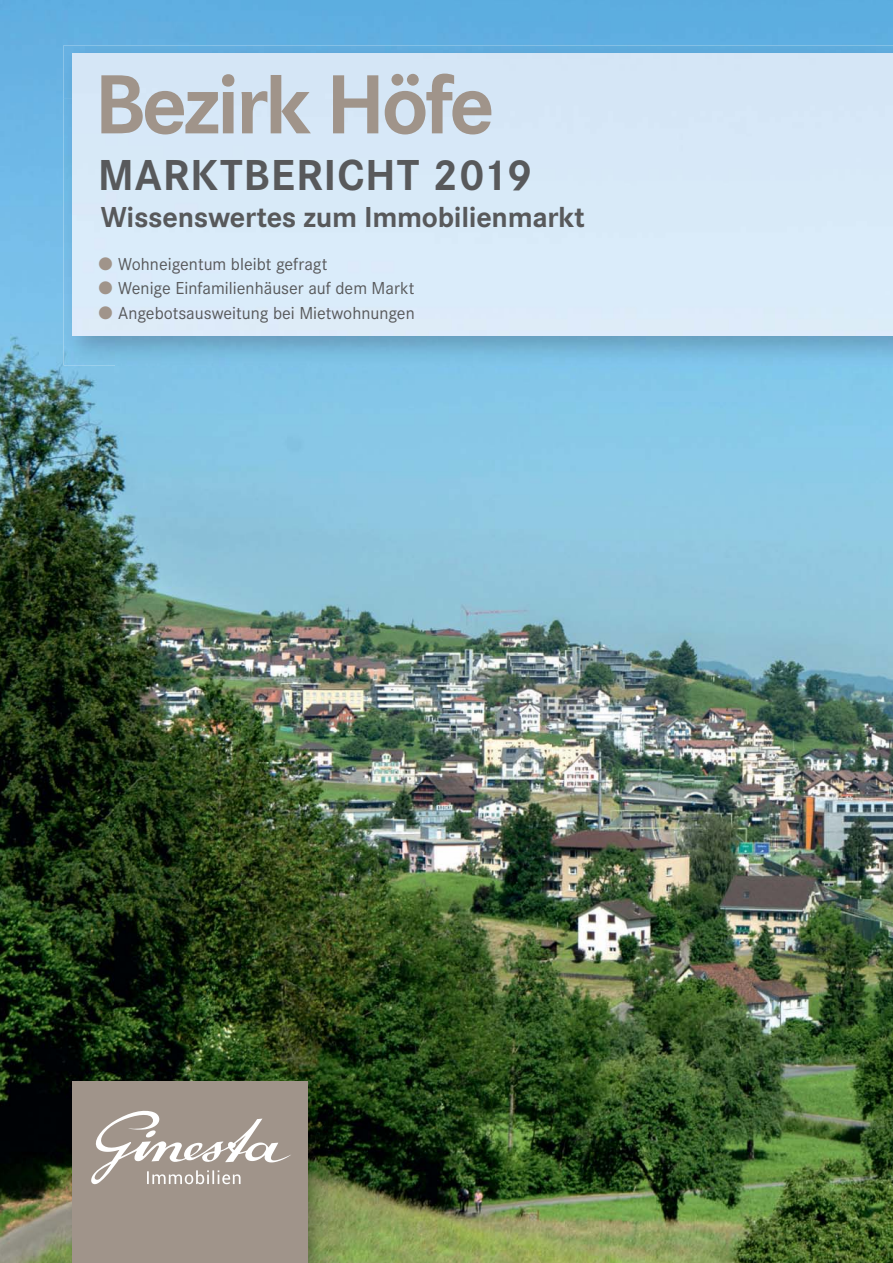
<style>
.page{position:relative;width:893px;height:1263px;background:#fff}
.page>*{position:absolute;margin:0;border:0;box-sizing:border-box;transform-origin:0 0}
.t1{font:700 87px "Corporate S";letter-spacing:-.04em;color:#a0948a}
.t2{font:700 45px "Corporate S";letter-spacing:.02em;color:#58595b}
.t3{font:700 30px "Corporate S";letter-spacing:-.01em;color:#58595b}
.t4{font:18px/24.6px "Corporate S";color:#58595b}
</style>
<div class="page">
<img style="left:0;top:0;width:893px;height:1263px">
<img style="left:64px;top:45px;width:829px;height:53px">
<img style="left:64px;top:98px;width:52px;height:267px">
<img style="left:116px;top:336px;width:777px;height:29px">
<div style="left:72px;top:54px;width:821px;height:282px;background:#d8eaf8"></div>
<img style="left:67px;top:1075px;width:260px;height:188px">
<div style="left:72px;top:1081px;width:236px;height:182px;background:#a0948a"></div>
<svg style="left:91px;top:1110px;width:200px;height:74px"></svg>
<svg style="left:99px;top:257px;width:19px;height:14px"></svg>
<svg style="left:99px;top:282px;width:19px;height:13px"></svg>
<svg style="left:99px;top:306px;width:19px;height:14px"></svg>
<h1 class="t1" style="left:94px;top:70px;width:401px">Bezirk Höfe</h1>
<h2 class="t2" style="left:98px;top:158px;width:436px">MARKTBERICHT 2019</h2>
<h3 class="t3" style="left:101px;top:205px;width:485px">Wissenswertes zum Immobilienmarkt</h3>
<p class="t4" style="left:118px;top:253px;width:298px">Wohneigentum bleibt gefragt<br>Wenige Einfamilienhäuser auf dem Markt<br>Angebotsausweitung bei Mietwohnungen</p>
</div>
